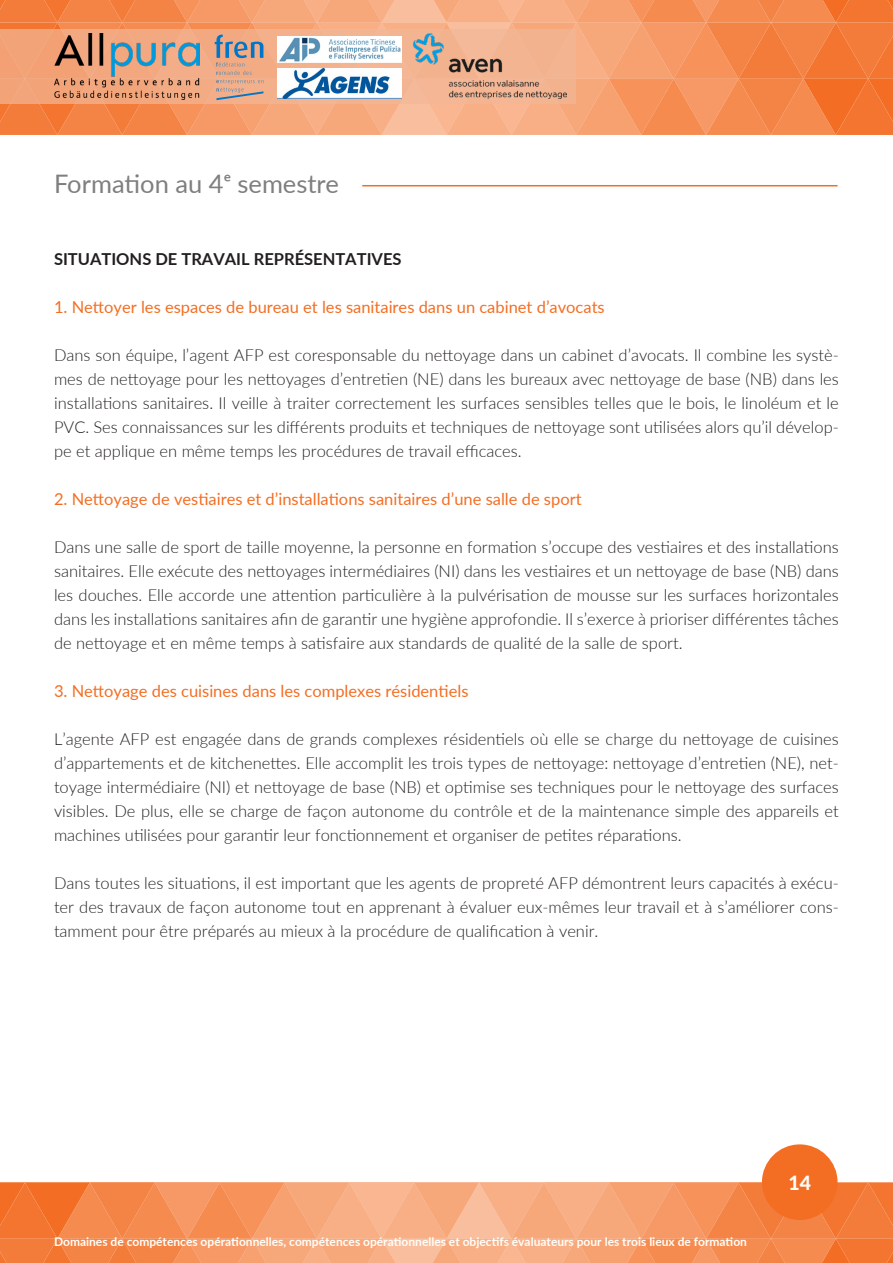
<style>
.page{position:relative;width:893px;height:1263px;background:#fff}
.page>*{position:absolute;margin:0;border:0;box-sizing:border-box;transform-origin:0 0}
.Zwischenüberschrift_1__Ebene{font:25.5px "Lato";color:#7f7f7f}
.t1{font:800 19.5px "Lato";color:#fffefa}
.Fließtextabsätze{font:300 16.5px/24px "Lato";color:#231f20;text-align:justify}
.Fließtextabsätze-2{font:16.5px "Lato";color:#f36e23}
.Zwischenüberschrift_2__Ebene{font:700 16.5px "Lato";color:#231f20}
.t2{font:700 12px "Lato";color:#fffefa}
</style>
<div class="page">
<svg style="left:0;top:1182px;width:893px;height:81px;background:#f59763"></svg>
<div style="left:762px;top:1144px;width:75px;height:76px;background:#f36e23;border-radius:50%"></div>
<svg style="left:0;top:0;width:893px;height:135px;background:#f19969"></svg>
<img style="left:277px;top:36px;width:125px;height:27px">
<img style="left:277px;top:68px;width:125px;height:30px">
<img style="left:54px;top:34px;width:146px;height:65px">
<hr style="left:362px;top:185px;width:475px;height:1px;background:#f36e23">
<p class="Zwischenüberschrift_1__Ebene" style="left:54px;top:165px;width:286px">Formation au 4e semestre</p>
<p class="Zwischenüberschrift_2__Ebene" style="left:54px;top:247px;width:349px">SITUATIONS DE TRAVAIL REPRÉSENTATIVES</p>
<p class="Fließtextabsätze-2" style="left:54px;top:295px;width:552px">1. Nettoyer les espaces de bureau et les sanitaires dans un cabinet d’avocats</p>
<p class="Fließtextabsätze" style="left:54px;top:342px;width:786px">Dans son équipe, l’agent AFP est coresponsable du nettoyage dans un cabinet d’avocats. Il combine les systè&shy;mes de nettoyage pour les nettoyages d’entretien (NE) dans les bureaux avec nettoyage de base (NB) dans les installations sanitaires. Il veille à traiter correctement les surfaces sensibles telles que le bois, le linoléum et le PVC. Ses connaissances sur les différents produits et techniques de nettoyage sont utilisées alors qu’il dévelop&shy;pe et applique en même temps les procédures de travail efficaces.</p>
<p class="Fließtextabsätze-2" style="left:54px;top:487px;width:529px">2. Nettoyage de vestiaires et d’installations sanitaires d’une salle de sport</p>
<p class="Fließtextabsätze" style="left:54px;top:534px;width:786px">Dans une salle de sport de taille moyenne, la personne en formation s’occupe des vestiaires et des installations sanitaires. Elle exécute des nettoyages intermédiaires (NI) dans les vestiaires et un nettoyage de base (NB) dans les douches. Elle accorde une attention particulière à la pulvérisation de mousse sur les surfaces horizontales dans les installations sanitaires afin de garantir une hygiène approfondie. Il s’exerce à prioriser différentes tâches de nettoyage et en même temps à satisfaire aux standards de qualité de la salle de sport.</p>
<p class="Fließtextabsätze-2" style="left:54px;top:679px;width:416px">3. Nettoyage des cuisines dans les complexes résidentiels</p>
<p class="Fließtextabsätze" style="left:54px;top:726px;width:786px">L’agente AFP est engagée dans de grands complexes résidentiels où elle se charge du nettoyage de cuisines d’appartements et de kitchenettes. Elle accomplit les trois types de nettoyage: nettoyage d’entretien (NE), net&shy;toyage intermédiaire (NI) et nettoyage de base (NB) et optimise ses techniques pour le nettoyage des surfaces visibles. De plus, elle se charge de façon autonome du contrôle et de la maintenance simple des appareils et machines utilisées pour garantir leur fonctionnement et organiser de petites réparations.</p>
<p class="Fließtextabsätze" style="left:54px;top:870px;width:786px">Dans toutes les situations, il est important que les agents de propreté AFP démontrent leurs capacités à exécu&shy;ter des travaux de façon autonome tout en apprenant à évaluer eux-mêmes leur travail et à s’améliorer cons&shy;tamment pour être préparés au mieux à la procédure de qualification à venir.</p>
<p class="t2" style="left:54px;top:1233px;width:694px">Domaines de compétences opérationnelles, compétences opérationnelles et objectifs évaluateurs pour les trois lieux de formation</p>
<p class="t1" style="left:788px;top:1168px;width:24px">14</p>
</div>
